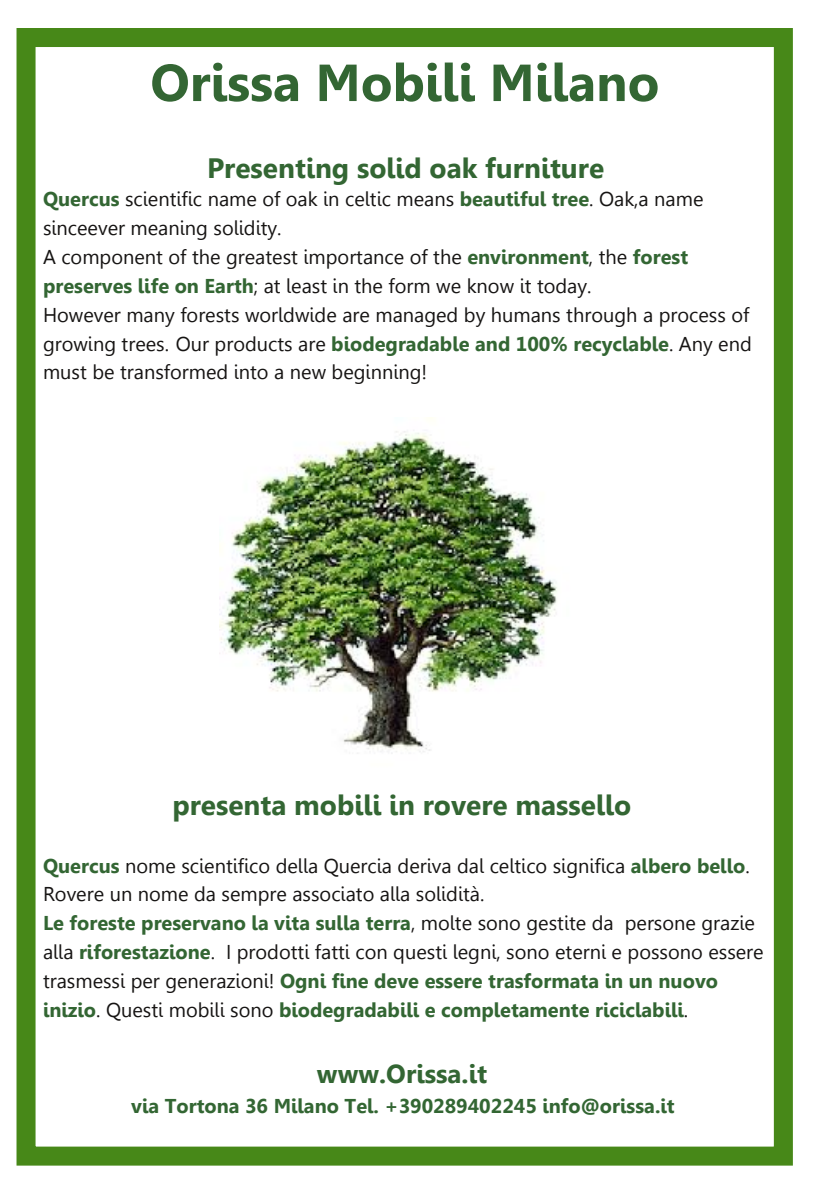
<style>
.page{position:relative;width:840px;height:1191px;background:#fff}
.page>*{position:absolute;margin:0;border:0;box-sizing:border-box;transform-origin:0 0}
.t1{font:700 52px "Gisha";color:#363}
.t2{font:700 28px "Gisha";color:#363}
.t3{font:700 26px "Gisha";color:#363}
.t4{font:20px/28.8px "Gisha";color:#161413}
.t5{font:700 20px "Gisha";color:#363}
.s1{font-weight:700;color:#363}
</style>
<div class="page">
<div style="left:16px;top:28px;width:776px;height:1137px;border:19px solid #478818"></div>
<img style="left:219px;top:417px;width:338px;height:337px">
<h1 class="t1" style="left:150px;top:53px;width:510px">Orissa Mobili Milano</h1>
<h2 class="t2" style="left:207px;top:152px;width:398px">Presenting solid oak furniture</h2>
<p class="t4" style="left:43px;top:185px;width:710px"><span class="s1">Quercus</span> scientific name of oak in celtic means <span class="s1">beautiful tree</span>. Oak,a name sinceever meaning solidity.<br>A component of the greatest importance of the <span class="s1">environment</span>, the <span class="s1">forest preserves life on Earth</span>; at least in the form we know it today.<br>However many forests worldwide are managed by humans through a process of growing trees. Our products are <span class="s1">biodegradable and 100% recyclable</span>. Any end must be transformed into a new beginning!</p>
<h2 class="t2" style="left:172px;top:789px;width:460px">presenta mobili in rovere massello</h2>
<p class="t4" style="left:43px;top:851px;width:721px"><span class="s1">Quercus</span> nome scientifico della Quercia deriva dal celtico significa <span class="s1">albero bello</span>.<br>Rovere un nome da sempre associato alla solidità.<br><span class="s1">Le foreste preservano la vita sulla terra</span>, molte sono gestite da persone grazie alla <span class="s1">riforestazione</span>. I prodotti fatti con questi legni, sono eterni e possono essere trasmessi per generazioni! <span class="s1">Ogni fine deve essere trasformata in un nuovo inizio</span>. Questi mobili sono <span class="s1">biodegradabili e completamente riciclabili</span>.</p>
<h3 class="t3" style="left:317px;top:1058px;width:172px">www.Orissa.it</h3>
<p class="t5" style="left:131px;top:1094px;width:544px">via Tortona 36 Milano Tel. +390289402245 info@orissa.it</p>
</div>
